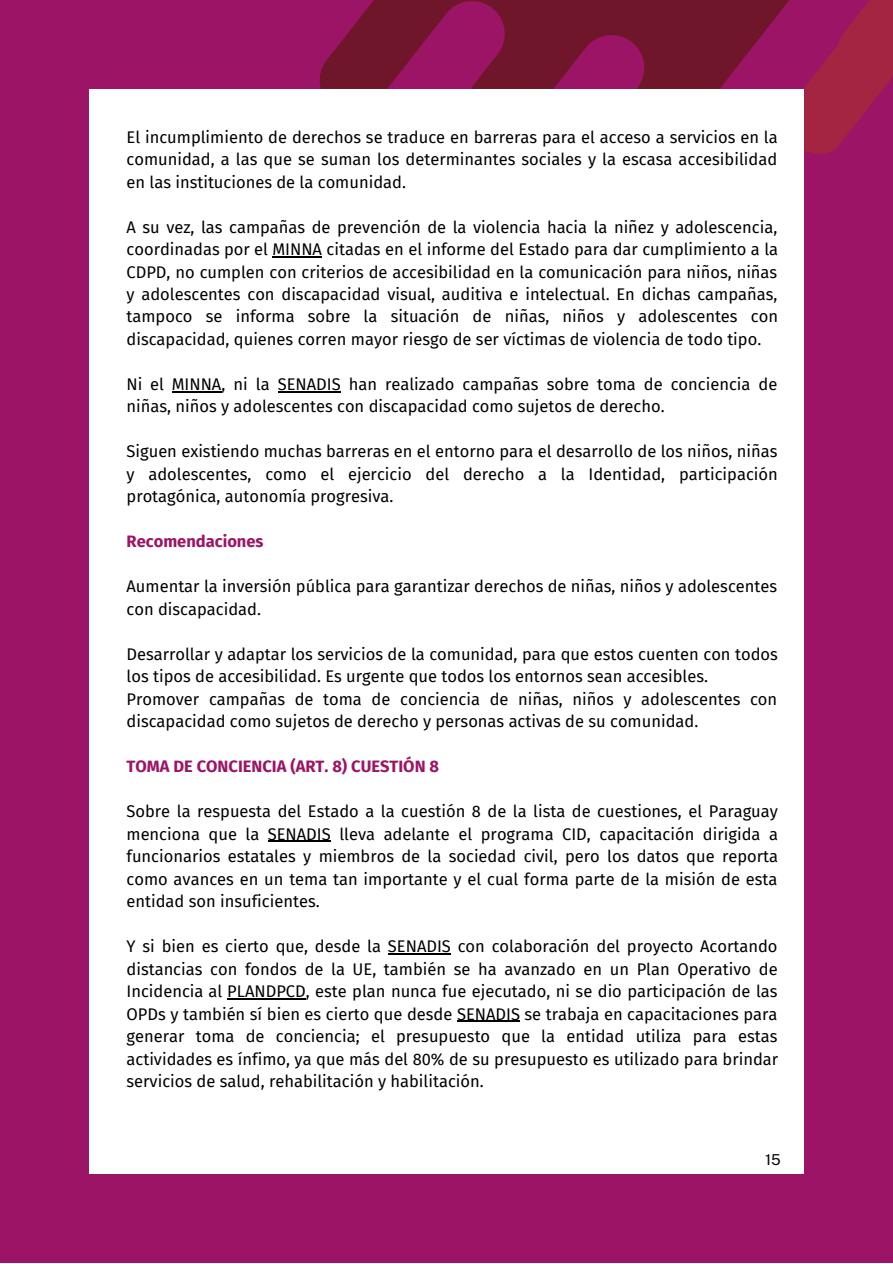
<style>
.page{position:relative;width:893px;height:1264px;background:#fff}
.page>*{position:absolute;margin:0;border:0;box-sizing:border-box;transform-origin:0 0}
.t1{font:16.5px/22.5px "Fira Sans";color:#000;text-align:justify}
.t2{font:700 16.5px "Fira Sans";color:#9c1466}
.t3{font:15px "Public Sans";color:#000}
</style>
<div class="page">
<div style="left:0;top:0;width:892px;height:1262px;background:#9c1466"></div>
<svg style="left:319px;top:28px;width:33px;height:61px;fill:#70162a"></svg>
<svg style="left:361px;top:0;width:531px;height:768px"></svg>
<div style="left:89px;top:89px;width:714px;height:1084px;background:#fff"></div>
<hr style="left:272px;top:256px;width:50px;height:1px;background:#000">
<hr style="left:172px;top:391px;width:49px;height:1px;background:#000">
<hr style="left:278px;top:391px;width:63px;height:1px;background:#000">
<hr style="left:268px;top:841px;width:63px;height:1px;background:#000">
<hr style="left:388px;top:953px;width:63px;height:1px;background:#000">
<hr style="left:227px;top:998px;width:79px;height:1px;background:#000">
<hr style="left:457px;top:1020px;width:63px;height:1px;background:#000">
<p class="t1" style="left:126px;top:126px;width:652px">El incumplimiento de derechos se traduce en barreras para el acceso a servicios en la comunidad, a las que se suman los determinantes sociales y la escasa accesibilidad en las instituciones de la comunidad.</p>
<p class="t1" style="left:126px;top:216px;width:653px">A su vez, las campañas de prevención de la violencia hacia la niñez y adolescencia, coordinadas por el MINNA citadas en el informe del Estado para dar cumplimiento a la CDPD, no cumplen con criterios de accesibilidad en la comunicación para niños, niñas y adolescentes con discapacidad visual, auditiva e intelectual. En dichas campañas, tampoco se informa sobre la situación de niñas, niños y adolescentes con discapacidad, quienes corren mayor riesgo de ser víctimas de violencia de todo tipo.</p>
<p class="t1" style="left:126px;top:373px;width:652px">Ni el MINNA, ni la SENADIS han realizado campañas sobre toma de conciencia de niñas, niños y adolescentes con discapacidad como sujetos de derecho.</p>
<p class="t1" style="left:126px;top:440px;width:652px">Siguen existiendo muchas barreras en el entorno para el desarrollo de los niños, niñas y adolescentes, como el ejercicio del derecho a la Identidad, participación protagónica, autonomía progresiva.</p>
<p class="t2" style="left:126px;top:532px;width:138px">Recomendaciones</p>
<p class="t1" style="left:126px;top:575px;width:652px">Aumentar la inversión pública para garantizar derechos de niñas, niños y adolescentes con discapacidad.</p>
<p class="t1" style="left:126px;top:643px;width:652px">Desarrollar y adaptar los servicios de la comunidad, para que estos cuenten con todos los tipos de accesibilidad. Es urgente que todos los entornos sean accesibles.</p>
<p class="t1" style="left:126px;top:688px;width:652px">Promover campañas de toma de conciencia de niñas, niños y adolescentes con discapacidad como sujetos de derecho y personas activas de su comunidad.</p>
<p class="t2" style="left:126px;top:757px;width:314px">TOMA DE CONCIENCIA (ART. 8) CUESTIÓN 8</p>
<p class="t1" style="left:126px;top:800px;width:653px">Sobre la respuesta del Estado a la cuestión 8 de la lista de cuestiones, el Paraguay menciona que la SENADIS lleva adelante el programa CID, capacitación dirigida a funcionarios estatales y miembros de la sociedad civil, pero los datos que reporta como avances en un tema tan importante y el cual forma parte de la misión de esta entidad son insuficientes.</p>
<p class="t1" style="left:126px;top:935px;width:653px">Y si bien es cierto que, desde la SENADIS con colaboración del proyecto Acortando distancias con fondos de la UE, también se ha avanzado en un Plan Operativo de Incidencia al PLANDPCD, este plan nunca fue ejecutado, ni se dio participación de las OPDs y también sí bien es cierto que desde SENADIS se trabaja en capacitaciones para generar toma de conciencia; el presupuesto que la entidad utiliza para estas actividades es ínfimo, ya que más del 80% de su presupuesto es utilizado para brindar servicios de salud, rehabilitación y habilitación.</p>
<p class="t3" style="left:765px;top:1151px;width:17px">15</p>
</div>
